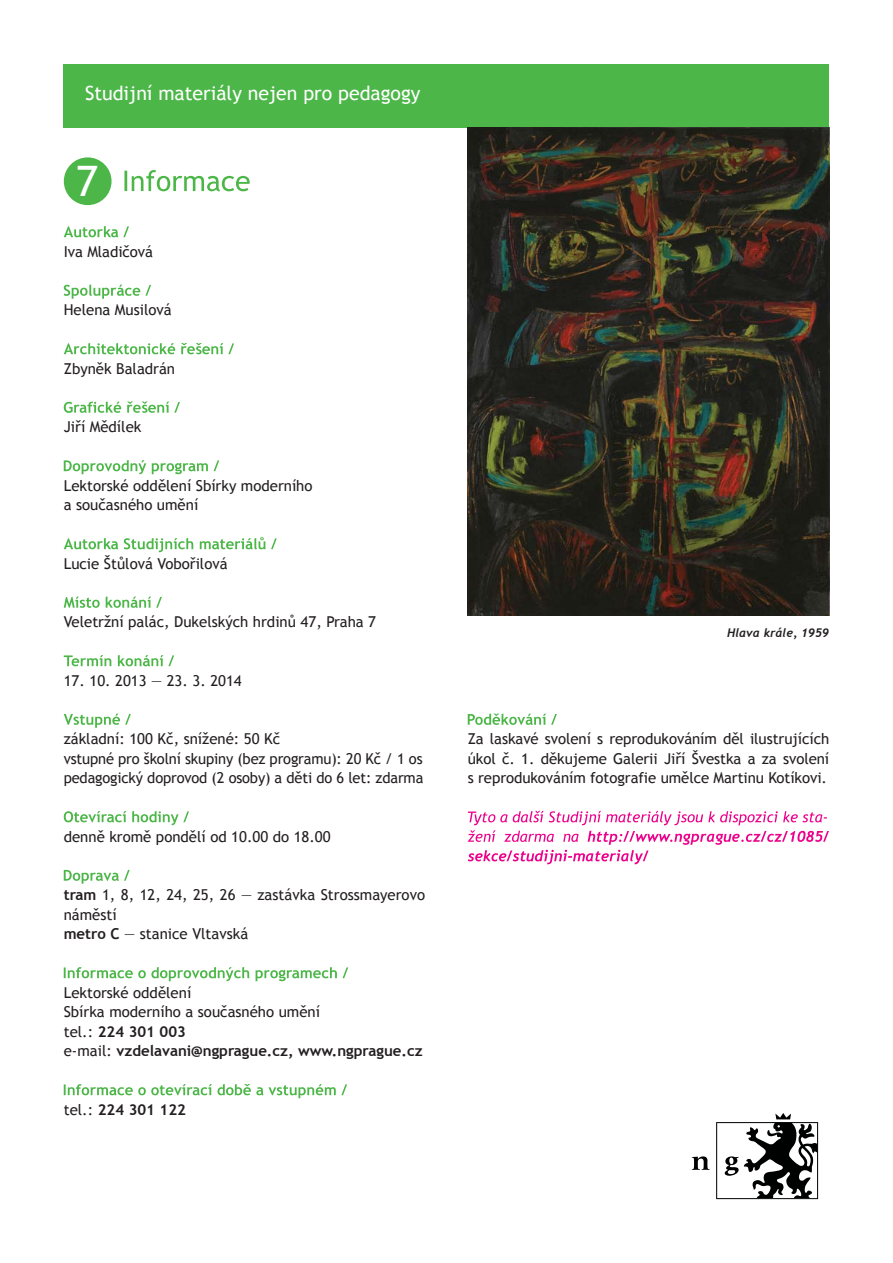
<style>
.page{position:relative;width:893px;height:1263px;background:#fff}
.page>*{position:absolute;margin:0;border:0;box-sizing:border-box;transform-origin:0 0}
.t1{font:42px "Trebuchet MS";color:#fff}
.t2{font:19.5px "Trebuchet MS";color:#fff}
.t3{font:15px/19.5px "Trebuchet MS";color:#231f20}
.t4{font:700 15px "Trebuchet MS";color:#231f20}
.t5{font:italic 700 12px "Trebuchet";color:#231f20}
.s1{font-weight:700}
.s2{font-weight:400}
</style>
<div class="page">
<div style="left:64px;top:64px;width:765px;height:64px;background:#4cb748"></div>
<div style="left:64px;top:157px;width:48px;height:48px;background:#4cb748;border-radius:50%"></div>
<svg style="left:124px;top:170px;width:126px;height:21px"></svg>
<svg style="left:64px;top:226px;width:65px;height:11px"></svg>
<svg style="left:64px;top:284px;width:87px;height:15px"></svg>
<svg style="left:64px;top:343px;width:170px;height:11px"></svg>
<svg style="left:64px;top:401px;width:116px;height:12px"></svg>
<svg style="left:64px;top:460px;width:155px;height:14px"></svg>
<svg style="left:64px;top:537px;width:213px;height:15px"></svg>
<svg style="left:64px;top:596px;width:98px;height:12px"></svg>
<svg style="left:64px;top:655px;width:110px;height:11px"></svg>
<svg style="left:64px;top:714px;width:67px;height:14px"></svg>
<svg style="left:64px;top:811px;width:125px;height:14px"></svg>
<svg style="left:64px;top:870px;width:66px;height:14px"></svg>
<svg style="left:64px;top:967px;width:284px;height:14px"></svg>
<svg style="left:64px;top:1084px;width:283px;height:14px"></svg>
<svg style="left:692px;top:1156px;width:18px;height:14px"></svg>
<svg style="left:716px;top:1113px;width:102px;height:86px"></svg>
<img style="left:468px;top:128px;width:361px;height:487px">
<svg style="left:468px;top:714px;width:89px;height:11px"></svg>
<svg style="left:468px;top:811px;width:361px;height:53px"></svg>
<h2 class="t2" style="left:85px;top:81px;width:337px">Studijní materiály nejen pro pedagogy</h2>
<h1 class="t1" style="left:76px;top:157px;width:24px">7</h1>
<p class="t3" style="left:64px;top:242px;width:91px">Iva Mladičová</p>
<p class="t3" style="left:64px;top:300px;width:110px">Helena Musilová</p>
<p class="t3" style="left:64px;top:359px;width:113px">Zbyněk Baladrán</p>
<p class="t3" style="left:64px;top:417px;width:79px">Jiří Mědílek</p>
<p class="t3" style="left:64px;top:476px;width:250px">Lektorské oddělení Sbírky moderního a současného umění</p>
<p class="t3" style="left:64px;top:554px;width:165px">Lucie Štůlová Vobořilová</p>
<p class="t3" style="left:64px;top:612px;width:314px">Veletržní palác, Dukelských hrdinů 47, Praha 7</p>
<p class="t3" style="left:64px;top:671px;width:180px">17. 10. 2013 — 23. 3. 2014</p>
<p class="t3" style="left:64px;top:729px;width:361px">základní: 100 Kč, snížené: 50 Kč<br>vstupné pro školní skupiny (bez programu): 20 Kč / 1 os pedagogický doprovod (2 osoby) a děti do 6 let: zdarma</p>
<p class="t3" style="left:64px;top:827px;width:268px">denně kromě pondělí od 10.00 do 18.00</p>
<p class="t3" style="left:64px;top:885px;width:363px"><span class="s1">tram</span> 1, 8, 12, 24, 25, 26 — zastávka Strossmayerovo náměstí<br><span class="s1">metro C</span> — stanice Vltavská</p>
<p class="t3" style="left:64px;top:983px;width:360px">Lektorské oddělení<br>Sbírka moderního a současného umění<br>tel.: <span class="s1">224 301 003<br></span>e-mail: <span class="s1">vzdelavani@ngprague.cz, www.ngprague.cz</span></p>
<p class="t4" style="left:64px;top:1101px;width:124px"><span class="s2">tel.:</span> 224 301 122</p>
<p class="t5" style="left:727px;top:626px;width:104px">Hlava krále, 1959</p>
<p class="t3" style="left:468px;top:729px;width:363px;text-align:justify">Za laskavé svolení s reprodukováním děl ilustrujících úkol č. 1. děkujeme Galerii Jiří Švestka a za svolení s reprodukováním fotografie umělce Martinu Kotíkovi.</p>
</div>
